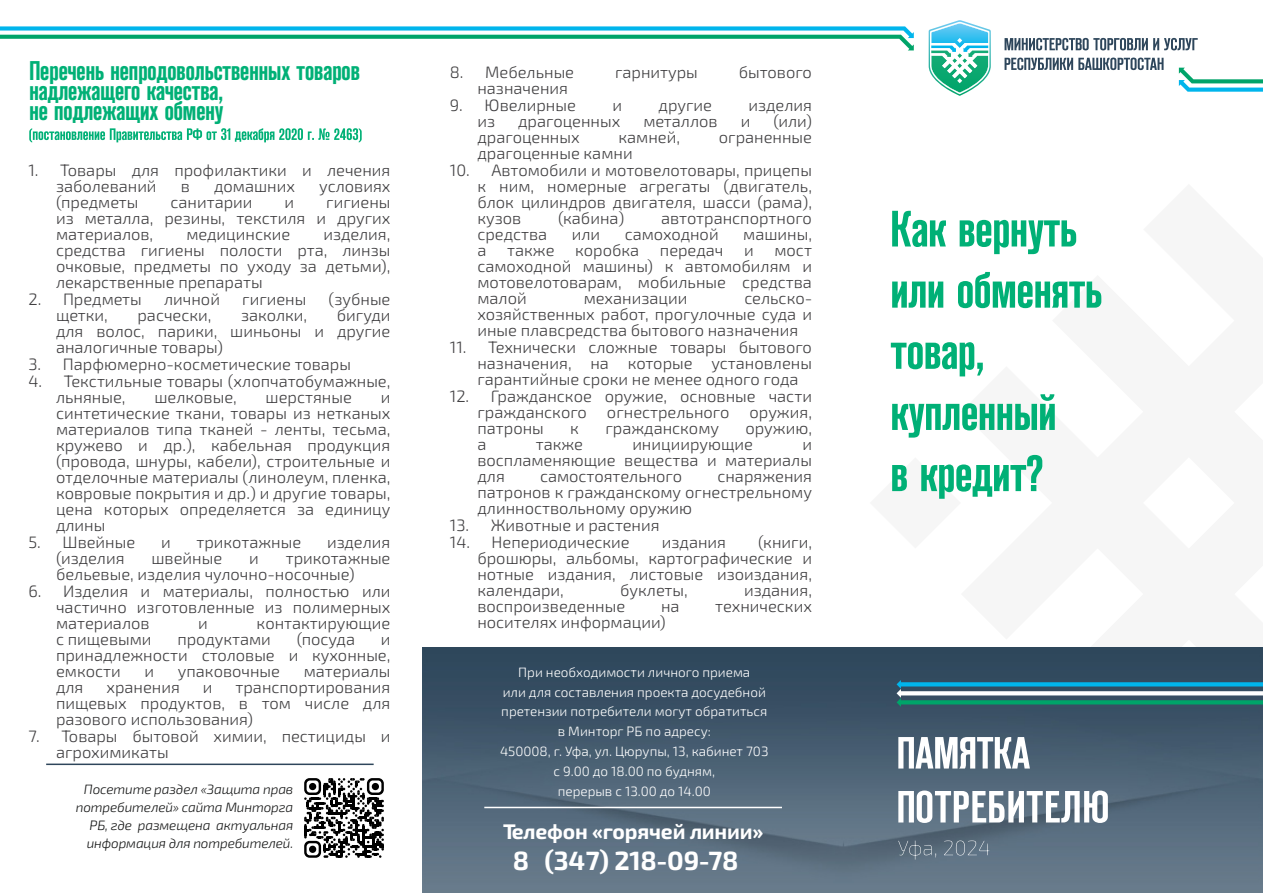
<style>
.page{position:relative;width:1263px;height:893px;background:#fff}
.page>*{position:absolute;margin:0;border:0;box-sizing:border-box;transform-origin:0 0}
.t1{font:51px/61.2px "Reforma Grotesk Demi";color:#00b076}
.t2{font:27px/20.2px "Reforma Grotesk Demi";color:#00b076}
.t3{font:700 26.4px "Exo 2.0";letter-spacing:-.01em;color:#fff}
.t4{font:700 21.15px "Exo 2.0";letter-spacing:-.01em;color:#fff}
.t5{font:300 16.5px/16px "Exo 2";color:#414042;text-align:justify}
.t6{font:300 13.5px/19.8px "Exo 2";color:#fff;text-align:center}
.t7{font:italic 300 13.5px/18px "Exo 2";letter-spacing:-.01em;color:#151616;text-align:right}
</style>
<div class="page">
<svg style="left:1179px;top:68px;width:84px;height:24px"></svg>
<svg style="left:0;top:26px;width:914px;height:24px"></svg>
<svg style="left:1004px;top:38px;width:194px;height:12px"></svg>
<svg style="left:1004px;top:58px;width:159px;height:12px"></svg>
<svg style="left:929px;top:20px;width:62px;height:76px"></svg>
<img style="left:844px;top:647px;width:419px;height:246px">
<div style="left:423px;top:647px;width:421px;height:246px;background:linear-gradient(to bottom,#2b4459,#6a7d8d)"></div>
<svg style="left:898px;top:737px;width:210px;height:123px"></svg>
<svg style="left:896px;top:680px;width:367px;height:27px;background:#448691"></svg>
<hr style="left:484px;top:807px;width:298px;height:1px;background:#fff">
<svg style="left:304px;top:778px;width:80px;height:80px"></svg>
<div style="left:309px;top:783px;width:7px;height:7px;background:#000;border-radius:50%"></div>
<div style="left:372px;top:783px;width:7px;height:7px;background:#000;border-radius:50%"></div>
<div style="left:309px;top:846px;width:7px;height:7px;background:#000;border-radius:50%"></div>
<hr style="left:46px;top:764px;width:328px;height:1px;background:#2e465b">
<svg style="left:29px;top:128px;width:333px;height:15px"></svg>
<h2 class="t2" style="left:29px;top:62px;width:332px">Перечень непродовольственных товаров надлежащего качества,<br>не подлежащих обмену</h2>
<p class="t5" style="left:56px;top:161px;width:336px;text-indent:-28px">1. Товары для профилактики и лечения заболеваний</p>
<p class="t5" style="left:181px;top:177px;width:11px">в</p>
<p class="t5" style="left:214px;top:177px;width:82px">домашних</p>
<p class="t5" style="left:319px;top:177px;width:73px">условиях</p>
<p class="t5" style="left:56px;top:193px;width:84px">(предметы</p>
<p class="t5" style="left:170px;top:193px;width:84px">санитарии</p>
<p class="t5" style="left:285px;top:193px;width:11px">и</p>
<p class="t5" style="left:56px;top:193px;width:336px;text-indent:270px">гигиены из металла, резины, текстиля и других материалов,</p>
<p class="t5" style="left:56px;top:225px;width:336px;text-indent:267px">изделия, средства гигиены полости рта, линзы очковые, предметы по уходу за детьми), лекарственные препараты</p>
<p class="t5" style="left:28px;top:290px;width:115px">2. Предметы</p>
<p class="t5" style="left:164px;top:290px;width:57px">личной</p>
<p class="t5" style="left:242px;top:290px;width:66px">гигиены</p>
<p class="t5" style="left:329px;top:290px;width:63px">(зубные</p>
<p class="t5" style="left:56px;top:306px;width:53px">щетки,</p>
<p class="t5" style="left:137px;top:306px;width:76px">расчески,</p>
<p class="t5" style="left:241px;top:306px;width:68px">заколки,</p>
<p class="t5" style="left:186px;top:225px;width:105px">медицинские</p>
<p class="t5" style="left:56px;top:306px;width:336px;text-indent:281px">бигуди для волос, парики, шиньоны и другие аналогичные товары)</p>
<p class="t5" style="left:28px;top:355px;width:324px">3. Парфюмерно-косметические товары</p>
<p class="t5" style="left:56px;top:372px;width:336px;text-indent:-28px">4. Текстильные товары (хлопчатобумажные, льняные,</p>
<p class="t5" style="left:154px;top:388px;width:84px">шелковые,</p>
<p class="t5" style="left:266px;top:388px;width:88px">шерстяные</p>
<p class="t5" style="left:56px;top:388px;width:336px;text-indent:325px">и синтетические ткани, товары из нетканых материалов типа тканей - ленты, тесьма, кружево и др.), кабельная продукция (провода, шнуры, кабели), строительные и отделочные материалы (линолеум, пленка, ковровые покрытия и др.) и другие товары, цена которых определяется за единицу длины</p>
<p class="t5" style="left:28px;top:533px;width:108px">5. Швейные</p>
<p class="t5" style="left:161px;top:533px;width:11px">и</p>
<p class="t5" style="left:196px;top:533px;width:106px">трикотажные</p>
<p class="t5" style="left:327px;top:533px;width:65px">изделия</p>
<p class="t5" style="left:56px;top:549px;width:70px">(изделия</p>
<p class="t5" style="left:151px;top:549px;width:72px">швейные</p>
<p class="t5" style="left:249px;top:549px;width:11px">и</p>
<p class="t5" style="left:56px;top:549px;width:336px;text-indent:230px">трикотажные бельевые, изделия чулочно-носочные)</p>
<p class="t5" style="left:56px;top:582px;width:336px;text-indent:-28px">6. Изделия и материалы, полностью или частично изготовленные из полимерных материалов</p>
<p class="t5" style="left:198px;top:614px;width:11px">и</p>
<p class="t5" style="left:257px;top:614px;width:135px">контактирующие</p>
<p class="t5" style="left:56px;top:630px;width:97px">с пищевыми</p>
<p class="t5" style="left:177px;top:630px;width:95px">продуктами</p>
<p class="t5" style="left:297px;top:630px;width:60px">(посуда</p>
<p class="t5" style="left:56px;top:630px;width:336px;text-indent:325px">и принадлежности столовые и кухонные, емкости</p>
<p class="t5" style="left:144px;top:662px;width:11px">и</p>
<p class="t5" style="left:178px;top:662px;width:104px">упаковочные</p>
<p class="t5" style="left:304px;top:662px;width:88px">материалы</p>
<p class="t5" style="left:56px;top:678px;width:336px;text-indent:179px">транспортирования пищевых продуктов, в том числе для разового использования)</p>
<p class="t5" style="left:56px;top:727px;width:336px;text-indent:-28px">7. Товары бытовой химии, пестициды и агрохимикаты</p>
<p class="t5" style="left:56px;top:678px;width:29px">для</p>
<p class="t5" style="left:106px;top:678px;width:75px">хранения</p>
<p class="t5" style="left:203px;top:678px;width:11px">и</p>
<p class="t7" style="left:76px;top:780px;width:219px">Посетите раздел «Защита прав потребителей» сайта Минторга<br>РБ, где размещена актуальная информация для потребителей.</p>
<p class="t5" style="left:450px;top:63px;width:126px">8. Мебельные</p>
<p class="t5" style="left:615px;top:63px;width:84px">гарнитуры</p>
<p class="t5" style="left:739px;top:63px;width:75px">бытового</p>
<p class="t5" style="left:477px;top:79px;width:92px">назначения</p>
<p class="t5" style="left:450px;top:96px;width:127px">9. Ювелирные</p>
<p class="t5" style="left:612px;top:96px;width:11px">и</p>
<p class="t5" style="left:658px;top:96px;width:55px">другие</p>
<p class="t5" style="left:749px;top:96px;width:65px">изделия</p>
<p class="t5" style="left:477px;top:112px;width:19px">из</p>
<p class="t5" style="left:518px;top:112px;width:104px">драгоценных</p>
<p class="t5" style="left:643px;top:112px;width:76px">металлов</p>
<p class="t5" style="left:741px;top:112px;width:11px">и</p>
<p class="t5" style="left:773px;top:112px;width:40px">(или)</p>
<p class="t5" style="left:477px;top:128px;width:104px">драгоценных</p>
<p class="t5" style="left:618px;top:128px;width:63px">камней,</p>
<p class="t5" style="left:719px;top:128px;width:95px">ограненные</p>
<p class="t5" style="left:477px;top:144px;width:157px">драгоценные камни</p>
<p class="t5" style="left:477px;top:161px;width:336px;text-indent:-28px">10. Автомобили и мотовелотовары, прицепы к ним, номерные агрегаты (двигатель, блок цилиндров двигателя, шасси (рама), кузов</p>
<p class="t5" style="left:558px;top:209px;width:68px">(кабина)</p>
<p class="t5" style="left:661px;top:209px;width:152px">автотранспортного</p>
<p class="t5" style="left:477px;top:225px;width:71px">средства</p>
<p class="t5" style="left:572px;top:225px;width:30px">или</p>
<p class="t5" style="left:625px;top:225px;width:95px">самоходной</p>
<p class="t5" style="left:743px;top:225px;width:70px">машины,</p>
<p class="t5" style="left:477px;top:241px;width:11px">а</p>
<p class="t5" style="left:507px;top:241px;width:49px">также</p>
<p class="t5" style="left:575px;top:241px;width:66px">коробка</p>
<p class="t5" style="left:660px;top:241px;width:65px">передач</p>
<p class="t5" style="left:744px;top:241px;width:11px">и</p>
<p class="t5" style="left:477px;top:241px;width:336px;text-indent:297px">мост самоходной машины) к автомобилям и мотовелотоварам, мобильные средства малой</p>
<p class="t5" style="left:477px;top:289px;width:336px;text-indent:267px">сельско&shy;хозяйственных работ, прогулочные суда и иные плавсредства бытового назначения</p>
<p class="t5" style="left:477px;top:338px;width:336px;text-indent:-28px">11. Технически сложные товары бытового назначения, на которые установлены гарантийные сроки не менее одного года</p>
<p class="t5" style="left:477px;top:387px;width:336px;text-indent:-28px">12. Гражданское оружие, основные части гражданского огнестрельного оружия, патроны</p>
<p class="t5" style="left:584px;top:289px;width:105px">механизации</p>
<p class="t5" style="left:570px;top:419px;width:10px">к</p>
<p class="t5" style="left:605px;top:419px;width:115px">гражданскому</p>
<p class="t5" style="left:745px;top:419px;width:68px">оружию,</p>
<p class="t5" style="left:477px;top:435px;width:11px">а</p>
<p class="t5" style="left:536px;top:435px;width:49px">также</p>
<p class="t5" style="left:632px;top:435px;width:122px">инициирующие</p>
<p class="t5" style="left:477px;top:435px;width:336px;text-indent:325px">и воспламеняющие вещества и материалы для</p>
<p class="t5" style="left:477px;top:467px;width:336px;text-indent:240px">снаряжения патронов к гражданскому огнестрельному длинноствольному оружию</p>
<p class="t5" style="left:450px;top:516px;width:211px">13. Животные и растения</p>
<p class="t5" style="left:450px;top:533px;width:181px">14. Непериодические</p>
<p class="t5" style="left:662px;top:533px;width:66px">издания</p>
<p class="t5" style="left:540px;top:467px;width:144px">самостоятельного</p>
<p class="t5" style="left:477px;top:533px;width:336px;text-indent:281px">(книги, брошюры, альбомы, картографические и нотные издания, листовые изоиздания, календари,</p>
<p class="t5" style="left:620px;top:581px;width:69px">буклеты,</p>
<p class="t5" style="left:744px;top:581px;width:69px">издания,</p>
<p class="t5" style="left:477px;top:597px;width:149px">воспроизведенные</p>
<p class="t5" style="left:661px;top:597px;width:20px">на</p>
<p class="t5" style="left:715px;top:597px;width:98px">технических</p>
<p class="t5" style="left:477px;top:613px;width:190px">носителях информации)</p>
<p class="t6" style="left:500px;top:661px;width:270px">При необходимости личного приема<br>или для составления проекта досудебной претензии потребители могут обратиться в Минторг РБ по адресу:<br>450008, г. Уфа, ул. Цюрупы, 13, кабинет 703 с 9.00 до 18.00 по будням,<br>перерыв с 13.00 до 14.00</p>
<p class="t4" style="left:503px;top:824px;width:262px">Телефон «горячей линии»</p>
<h3 class="t3" style="left:513px;top:851px;width:227px">8 (347) 218-09-78</h3>
<h1 class="t1" style="left:891px;top:202px;width:213px">Как вернуть или обменять товар, купленный<br>в кредит?</h1>
</div>
